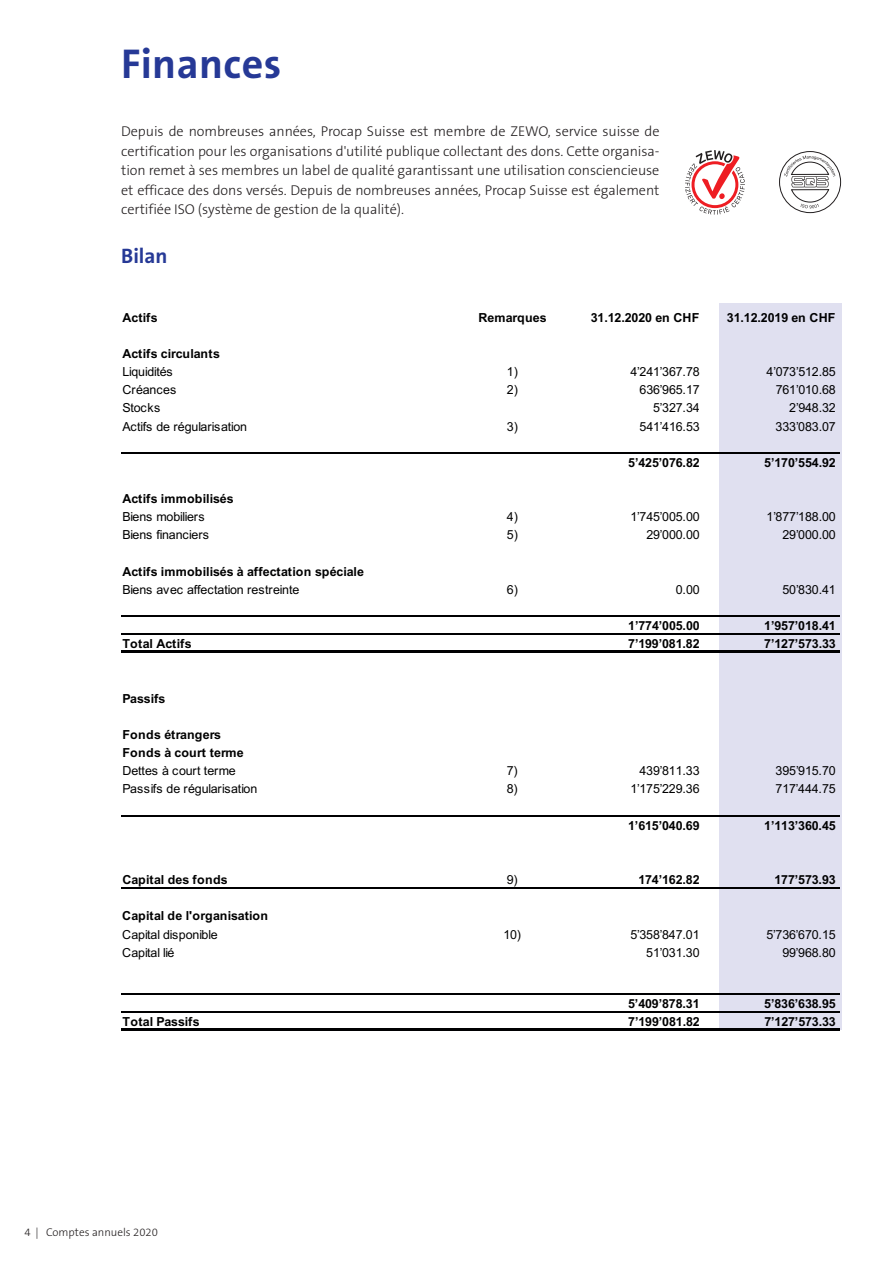
<style>
.page{position:relative;width:893px;height:1263px;background:#fff}
.page>*{position:absolute;margin:0;border:0;box-sizing:border-box;transform-origin:0 0}
.t1{font:700 42px "The Sans B7";letter-spacing:.01em;color:#263996}
.t2{font:700 21px "The Sans B7";color:#263996}
.t3{font:300 14.25px/19.5px "The Sans B3";letter-spacing:-.005em;color:#231f20;text-align:justify}
.t4{font:12.45px "Arial";letter-spacing:-.01em;color:#000001}
.t5{font:700 12.45px "Arial";letter-spacing:-.01em;color:#000001}
.t6{font:700 12.45px/18.1px "Arial";letter-spacing:.025em;color:#000001}
.t7{font:300 11.25px "The Sans B3";color:#231f20}
</style>
<div class="page">
<div style="left:720px;top:303px;width:122px;height:726px;background:#e0e0f0"></div>
<hr style="left:121px;top:1028px;width:718px;height:2px;background:#000001">
<hr style="left:121px;top:1011px;width:718px;height:1px;background:#000001">
<hr style="left:121px;top:993px;width:718px;height:1px;background:#000001">
<hr style="left:121px;top:887px;width:718px;height:2px;background:#000001">
<hr style="left:121px;top:815px;width:718px;height:1px;background:#000001">
<hr style="left:121px;top:650px;width:718px;height:3px;background:#000001">
<hr style="left:121px;top:633px;width:718px;height:2px;background:#000001">
<hr style="left:121px;top:615px;width:718px;height:1px;background:#000001">
<hr style="left:121px;top:452px;width:718px;height:1px;background:#000001">
<svg style="left:686px;top:150px;width:58px;height:65px"></svg>
<div style="left:779px;top:151px;width:62px;height:62px;border:1px solid #231f20;border-radius:50%"></div>
<svg style="left:784px;top:155px;width:51px;height:53px"></svg>
<h1 class="t1" style="left:121px;top:42px;width:162px">Finances</h1>
<p class="t3" style="left:121px;top:122px;width:540px">Depuis de nombreuses années, Procap Suisse est membre de ZEWO, service suisse de certification pour les organisations d'utilité publique collectant des dons. Cette organisa&shy;tion remet à ses membres un label de qualité garantissant une utilisation consciencieuse et efficace des dons versés. Depuis de nombreuses années, Procap Suisse est également certifiée ISO (système de gestion de la qualité).</p>
<h3 class="t2" style="left:121px;top:245px;width:48px">Bilan</h3>
<p class="t5" style="left:122px;top:308px;width:37px">Actifs</p>
<p class="t5" style="left:479px;top:308px;width:70px">Remarques</p>
<p class="t5" style="left:591px;top:308px;width:110px">31.12.2020 en CHF</p>
<p class="t5" style="left:727px;top:308px;width:110px">31.12.2019 en CHF</p>
<p class="t5" style="left:122px;top:345px;width:99px">Actifs circulants</p>
<p class="t4" style="left:122px;top:363px;width:52px">Liquidités</p>
<p class="t4" style="left:507px;top:363px;width:12px">1)</p>
<p class="t4" style="left:630px;top:363px;width:71px">4’241’367.78</p>
<p class="t4" style="left:767px;top:363px;width:71px">4’073’512.85</p>
<p class="t4" style="left:122px;top:381px;width:55px">Créances</p>
<p class="t4" style="left:507px;top:381px;width:12px">2)</p>
<p class="t4" style="left:640px;top:381px;width:62px">636’965.17</p>
<p class="t4" style="left:776px;top:381px;width:62px">761’010.68</p>
<p class="t4" style="left:122px;top:399px;width:39px">Stocks</p>
<p class="t4" style="left:653px;top:399px;width:48px">5’327.34</p>
<p class="t4" style="left:789px;top:399px;width:48px">2’948.32</p>
<p class="t4" style="left:122px;top:417px;width:126px">Actifs de régularisation</p>
<p class="t4" style="left:507px;top:417px;width:12px">3)</p>
<p class="t4" style="left:640px;top:417px;width:62px">541’416.53</p>
<p class="t4" style="left:776px;top:417px;width:62px">333’083.07</p>
<p class="t5" style="left:628px;top:454px;width:73px">5’425’076.82</p>
<p class="t5" style="left:764px;top:454px;width:73px">5’170’554.92</p>
<p class="t5" style="left:122px;top:490px;width:113px">Actifs immobilisés</p>
<p class="t4" style="left:122px;top:508px;width:84px">Biens mobiliers</p>
<p class="t4" style="left:507px;top:508px;width:12px">4)</p>
<p class="t4" style="left:630px;top:508px;width:71px">1’745’005.00</p>
<p class="t4" style="left:767px;top:508px;width:71px">1’877’188.00</p>
<p class="t4" style="left:122px;top:526px;width:88px">Biens financiers</p>
<p class="t4" style="left:507px;top:526px;width:12px">5)</p>
<p class="t4" style="left:646px;top:526px;width:55px">29’000.00</p>
<p class="t4" style="left:782px;top:526px;width:55px">29’000.00</p>
<p class="t5" style="left:122px;top:562px;width:243px">Actifs immobilisés à affectation spéciale</p>
<p class="t4" style="left:122px;top:581px;width:178px">Biens avec affectation restreinte</p>
<p class="t4" style="left:507px;top:581px;width:12px">6)</p>
<p class="t4" style="left:676px;top:581px;width:25px">0.00</p>
<p class="t4" style="left:782px;top:581px;width:55px">50’830.41</p>
<p class="t5" style="left:628px;top:617px;width:73px">1’774’005.00</p>
<p class="t5" style="left:764px;top:617px;width:73px">1’957’018.41</p>
<p class="t6" style="left:122px;top:635px;width:71px">Total Actifs</p>
<p class="t5" style="left:628px;top:635px;width:73px">7’199’081.82</p>
<p class="t5" style="left:764px;top:635px;width:73px">7’127’573.33</p>
<p class="t5" style="left:122px;top:689px;width:45px">Passifs</p>
<p class="t6" style="left:122px;top:726px;width:123px">Fonds étrangers<br>Fonds à court terme</p>
<p class="t4" style="left:122px;top:762px;width:115px">Dettes à court terme</p>
<p class="t4" style="left:507px;top:762px;width:12px">7)</p>
<p class="t4" style="left:639px;top:762px;width:62px">439’811.33</p>
<p class="t4" style="left:776px;top:762px;width:62px">395’915.70</p>
<p class="t4" style="left:122px;top:780px;width:136px">Passifs de régularisation</p>
<p class="t4" style="left:507px;top:780px;width:12px">8)</p>
<p class="t4" style="left:630px;top:780px;width:71px">1’175’229.36</p>
<p class="t4" style="left:776px;top:780px;width:62px">717’444.75</p>
<p class="t5" style="left:628px;top:817px;width:73px">1’615’040.69</p>
<p class="t5" style="left:764px;top:817px;width:73px">1’113’360.45</p>
<p class="t6" style="left:122px;top:871px;width:107px">Capital des fonds</p>
<p class="t4" style="left:507px;top:871px;width:12px">9)</p>
<p class="t5" style="left:638px;top:871px;width:63px">174’162.82</p>
<p class="t5" style="left:774px;top:871px;width:63px">177’573.93</p>
<p class="t5" style="left:122px;top:907px;width:147px">Capital de l'organisation</p>
<p class="t4" style="left:122px;top:926px;width:97px">Capital disponible</p>
<p class="t4" style="left:503px;top:926px;width:19px">10)</p>
<p class="t4" style="left:630px;top:926px;width:71px">5’358’847.01</p>
<p class="t4" style="left:766px;top:926px;width:71px">5’736’670.15</p>
<p class="t4" style="left:122px;top:944px;width:54px">Capital lié</p>
<p class="t4" style="left:646px;top:944px;width:55px">51’031.30</p>
<p class="t4" style="left:782px;top:944px;width:55px">99’968.80</p>
<p class="t5" style="left:628px;top:995px;width:73px">5’409’878.31</p>
<p class="t5" style="left:764px;top:995px;width:73px">5’836’638.95</p>
<p class="t5" style="left:122px;top:1013px;width:79px">Total Passifs</p>
<p class="t5" style="left:628px;top:1013px;width:73px">7’199’081.82</p>
<p class="t5" style="left:764px;top:1013px;width:73px">7’127’573.33</p>
<p class="t7" style="left:24px;top:1226px;width:135px">4 | Comptes annuels 2020</p>
</div>
